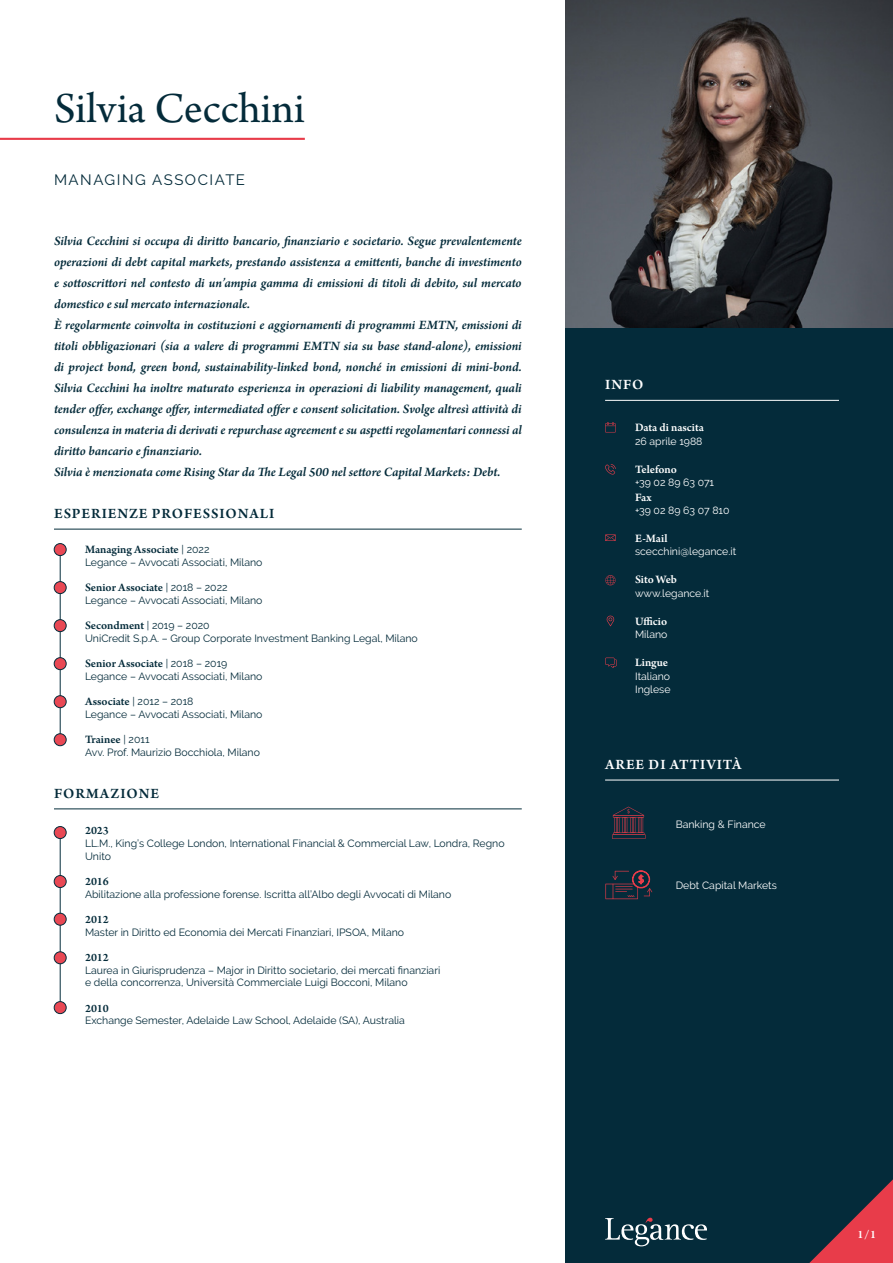
<style>
.page{position:relative;width:893px;height:1263px;background:#fff}
.page>*{position:absolute;margin:0;border:0;box-sizing:border-box;transform-origin:0 0}
.t1{font:45px "Arno Pro";color:#042b3a}
.t2{font:600 15px "Arno Pro";letter-spacing:.06em;color:#042b3a}
.t3{font:600 15px "Arno Pro";letter-spacing:.06em;color:#fff}
.t4{font:15px "Raleway";letter-spacing:.1em;color:#042b3a}
.t5{font:italic 600 13.5px/21px "Arno Pro";letter-spacing:-.005em;color:#042b3a}
.t6{font:600 12px "Arno Pro";color:#042b3a}
.t7{font:600 12px "Arno Pro";color:#fff}
.t8{font:10.5px/12.6px "Raleway";color:#042b3a}
.t9{font:10.5px/13.5px "Raleway";color:#fff}
.s1{font-family:"Raleway";font-weight:400;font-size:10.5px}
.s2{font-family:"Arno Pro";font-weight:600;font-size:12px}
</style>
<div class="page">
<div style="left:566px;top:306px;width:327px;height:957px;background:#042b3a"></div>
<svg style="left:605px;top:1218px;width:102px;height:28px"></svg>
<svg style="left:809px;top:1179px;width:84px;height:84px"></svg>
<hr style="left:54px;top:529px;width:468px;height:1px;background:#042d3b">
<img style="left:566px;top:0;width:327px;height:327px">
<hr style="left:605px;top:400px;width:234px;height:1px;background:#fff">
<hr style="left:605px;top:780px;width:234px;height:1px;background:#fff">
<hr style="left:60px;top:549px;width:1px;height:191px;background:#042d3b">
<div style="left:54px;top:544px;width:12px;height:12px;background:#e94854;border-radius:50%"></div>
<div style="left:54px;top:543px;width:12px;height:13px;border:1px solid #042b3a;border-radius:50%"></div>
<div style="left:54px;top:582px;width:12px;height:12px;background:#e94854;border-radius:50%"></div>
<div style="left:54px;top:581px;width:12px;height:13px;border:1px solid #042b3a;border-radius:50%"></div>
<div style="left:54px;top:620px;width:12px;height:12px;background:#e94854;border-radius:50%"></div>
<div style="left:54px;top:619px;width:12px;height:13px;border:1px solid #042b3a;border-radius:50%"></div>
<div style="left:54px;top:658px;width:12px;height:12px;background:#e94854;border-radius:50%"></div>
<div style="left:54px;top:657px;width:12px;height:13px;border:1px solid #042b3a;border-radius:50%"></div>
<div style="left:54px;top:696px;width:12px;height:12px;background:#e94854;border-radius:50%"></div>
<div style="left:54px;top:695px;width:12px;height:13px;border:1px solid #042b3a;border-radius:50%"></div>
<div style="left:54px;top:734px;width:12px;height:12px;background:#e94854;border-radius:50%"></div>
<div style="left:54px;top:733px;width:12px;height:13px;border:1px solid #042b3a;border-radius:50%"></div>
<hr style="left:0;top:138px;width:305px;height:2px;background:#e83c4a">
<hr style="left:54px;top:809px;width:468px;height:1px;background:#042d3b">
<hr style="left:60px;top:832px;width:1px;height:175px;background:#042d3b">
<div style="left:54px;top:826px;width:12px;height:12px;background:#e94854;border-radius:50%"></div>
<div style="left:54px;top:826px;width:12px;height:13px;border:1px solid #042b3a;border-radius:50%"></div>
<div style="left:54px;top:952px;width:12px;height:12px;background:#e94854;border-radius:50%"></div>
<div style="left:54px;top:951px;width:12px;height:13px;border:1px solid #042b3a;border-radius:50%"></div>
<div style="left:54px;top:913px;width:12px;height:12px;background:#e94854;border-radius:50%"></div>
<div style="left:54px;top:913px;width:12px;height:12px;border:1px solid #042b3a;border-radius:50%"></div>
<div style="left:54px;top:875px;width:12px;height:12px;background:#e94854;border-radius:50%"></div>
<div style="left:54px;top:875px;width:12px;height:13px;border:1px solid #042b3a;border-radius:50%"></div>
<div style="left:54px;top:1001px;width:12px;height:12px;background:#e94854;border-radius:50%"></div>
<div style="left:54px;top:1001px;width:12px;height:13px;border:1px solid #042b3a;border-radius:50%"></div>
<svg style="left:612px;top:834px;width:34px;height:5px"></svg>
<hr style="left:612px;top:835px;width:33px;height:3px;background:#e83c4a">
<svg style="left:613px;top:807px;width:31px;height:28px"></svg>
<svg style="left:607px;top:616px;width:7px;height:10px"></svg>
<svg style="left:605px;top:534px;width:11px;height:7px"></svg>
<svg style="left:605px;top:464px;width:11px;height:11px"></svg>
<svg style="left:605px;top:575px;width:11px;height:10px"></svg>
<svg style="left:605px;top:422px;width:11px;height:10px"></svg>
<svg style="left:605px;top:658px;width:12px;height:10px"></svg>
<svg style="left:605px;top:871px;width:47px;height:28px"></svg>
<h1 class="t1" style="left:54px;top:83px;width:252px">Silvia Cecchini</h1>
<p class="t4" style="left:54px;top:171px;width:193px">MANAGING ASSOCIATE</p>
<p class="t5" style="left:54px;top:231px;width:469px">Silvia Cecchini si occupa di diritto bancario, finanziario e societario. Segue prevalentemente operazioni di debt capital markets, prestando assistenza a emittenti, banche di investimento e sottoscrittori nel contesto di un’ampia gamma di emissioni di titoli di debito, sul mercato domestico e sul mercato internazionale.<br>È regolarmente coinvolta in costituzioni e aggiornamenti di programmi EMTN, emissioni di titoli obbligazionari (sia a valere di programmi EMTN sia su base stand-alone), emissioni di project bond, green bond, sustainability-linked bond, nonché in emissioni di mini-bond.<br>Silvia Cecchini ha inoltre maturato esperienza in operazioni di liability management, quali tender offer, exchange offer, intermediated offer e consent solicitation. Svolge altresì attività di consulenza in materia di derivati e repurchase agreement e su aspetti regolamentari connessi al diritto bancario e finanziario.<br>Silvia è menzionata come Rising Star da The Legal 500 nel settore Capital Markets: Debt.</p>
<p class="t2" style="left:54px;top:505px;width:222px">ESPERIENZE PROFESSIONALI</p>
<p class="t6" style="left:85px;top:543px;width:126px">Managing Associate <span class="s1">| 2022</span></p>
<p class="t8" style="left:85px;top:556px;width:179px">Legance – Avvocati Associati, Milano</p>
<p class="t6" style="left:85px;top:581px;width:144px">Senior Associate <span class="s1">| 2018 – 2022</span></p>
<p class="t8" style="left:85px;top:594px;width:179px">Legance – Avvocati Associati, Milano</p>
<p class="t6" style="left:85px;top:619px;width:126px">Secondment <span class="s1">| 2019 – 2020</span></p>
<p class="t8" style="left:85px;top:632px;width:334px">UniCredit S.p.A. – Group Corporate Investment Banking Legal, Milano</p>
<p class="t6" style="left:85px;top:657px;width:144px">Senior Associate <span class="s1">| 2018 – 2019</span></p>
<p class="t8" style="left:85px;top:670px;width:179px">Legance – Avvocati Associati, Milano</p>
<p class="t8" style="left:85px;top:695px;width:179px"><span class="s2">Associate</span> | 2012 – 2018<br>Legance – Avvocati Associati, Milano</p>
<p class="t6" style="left:85px;top:732px;width:66px">Trainee <span class="s1">| 2011</span></p>
<p class="t8" style="left:85px;top:746px;width:176px">Avv. Prof. Maurizio Bocchiola, Milano</p>
<p class="t2" style="left:54px;top:785px;width:107px">FORMAZIONE</p>
<p class="t6" style="left:85px;top:824px;width:25px">2023</p>
<p class="t8" style="left:85px;top:837px;width:421px">LL.M., King’s College London, International Financial &amp; Commercial Law, Londra, Regno<br>Unito</p>
<p class="t6" style="left:85px;top:874px;width:25px">2016</p>
<p class="t8" style="left:85px;top:888px;width:368px">Abilitazione alla professione forense. Iscritta all’Albo degli Avvocati di Milano</p>
<p class="t6" style="left:85px;top:912px;width:25px">2012</p>
<p class="t8" style="left:85px;top:925px;width:321px">Master in Diritto ed Economia dei Mercati Finanziari, IPSOA, Milano</p>
<p class="t6" style="left:85px;top:950px;width:25px">2012</p>
<p class="t8" style="left:85px;top:963px;width:357px">Laurea in Giurisprudenza – Major in Diritto societario, dei mercati finanziari e della concorrenza, Università Commerciale Luigi Bocconi, Milano</p>
<p class="t6" style="left:85px;top:1001px;width:25px">2010</p>
<p class="t8" style="left:85px;top:1014px;width:321px">Exchange Semester, Adelaide Law School, Adelaide (SA), Australia</p>
<p class="t3" style="left:605px;top:376px;width:40px">INFO</p>
<p class="t7" style="left:635px;top:421px;width:70px">Data di nascita</p>
<p class="t9" style="left:635px;top:434px;width:69px">26 aprile 1988</p>
<p class="t7" style="left:635px;top:462px;width:43px">Telefono</p>
<p class="t9" style="left:635px;top:476px;width:81px">+39 02 89 63 071</p>
<p class="t7" style="left:635px;top:490px;width:18px">Fax</p>
<p class="t9" style="left:635px;top:504px;width:96px">+39 02 89 63 07 810</p>
<p class="t7" style="left:635px;top:531px;width:34px">E-Mail</p>
<p class="t9" style="left:635px;top:545px;width:103px">scecchini@legance.it</p>
<p class="t7" style="left:635px;top:573px;width:43px">Sito Web</p>
<p class="t9" style="left:635px;top:586px;width:76px">www.legance.it</p>
<p class="t7" style="left:635px;top:614px;width:34px">Ufficio</p>
<p class="t9" style="left:635px;top:628px;width:34px">Milano</p>
<p class="t7" style="left:635px;top:656px;width:35px">Lingue</p>
<p class="t9" style="left:635px;top:669px;width:37px">Italiano<br>Inglese</p>
<p class="t3" style="left:605px;top:756px;width:138px">AREE DI ATTIVITÀ</p>
<p class="t9" style="left:676px;top:817px;width:91px">Banking &amp; Finance</p>
<p class="t9" style="left:676px;top:878px;width:103px">Debt Capital Markets</p>
<p class="t7" style="left:857px;top:1228px;width:20px">1/1</p>
</div>
